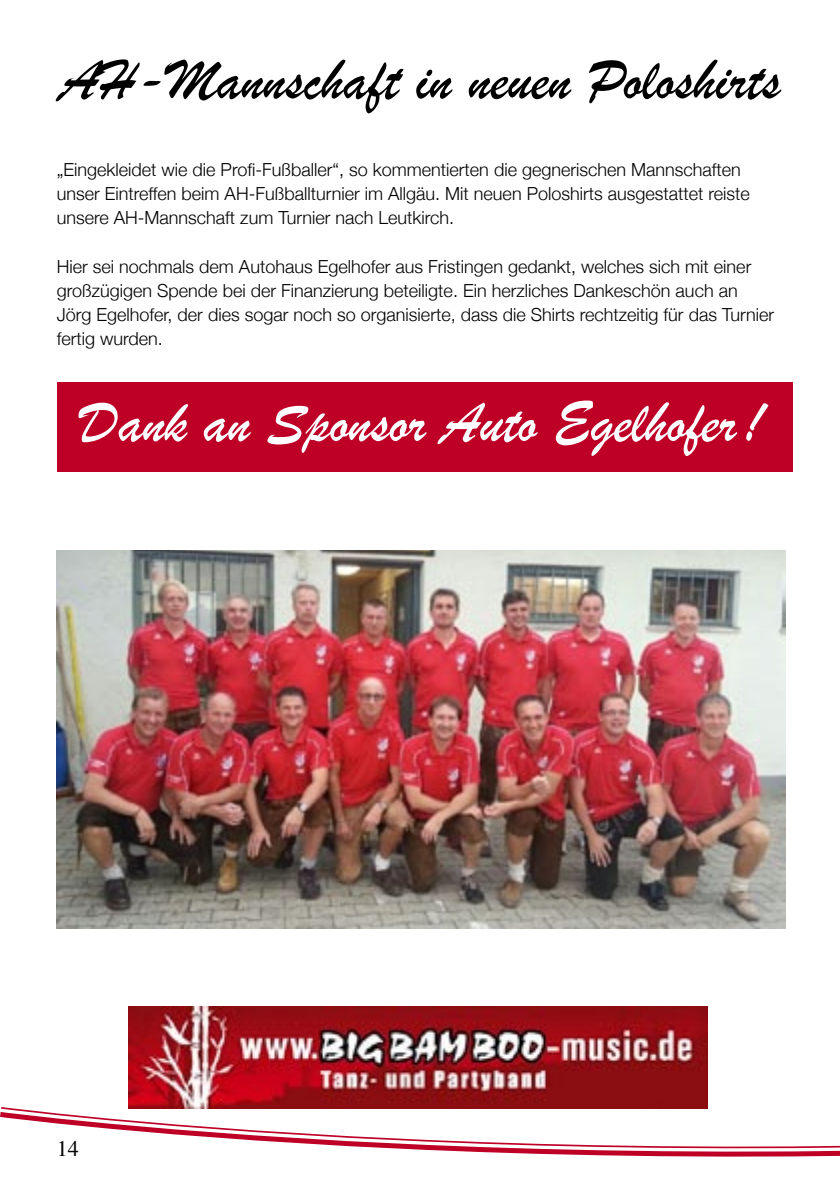
<style>
.page{position:relative;width:840px;height:1191px;background:#fff}
.page>*{position:absolute;margin:0;border:0;box-sizing:border-box;transform-origin:0 0}
.t1{font:60px "Brush Script";color:#000}
.t2{font:60px "Brush Script";color:#fff}
.t3{font:22px "Times";color:#000}
.t4{font:300 18px/24px "Helvetica Neue";color:#000}
</style>
<div class="page">
<div style="left:57px;top:382px;width:734px;height:90px;background:#be0027"></div>
<svg style="left:0;top:1084px;width:839px;height:73px"></svg>
<img style="left:129px;top:1006px;width:578px;height:102px">
<img style="left:57px;top:550px;width:728px;height:379px">
<p class="t1" style="left:59px;top:43px;width:722px">AH-Mannschaft in neuen Poloshirts</p>
<p class="t4" style="left:57px;top:157px;width:685px">„Eingekleidet wie die Profi-Fußballer“, so kommentierten die gegnerischen Mannschaften</p>
<p class="t4" style="left:57px;top:181px;width:694px">unser Eintreffen beim AH-Fußballturnier im Allgäu. Mit neuen Poloshirts ausgestattet reiste unsere AH-Mannschaft zum Turnier nach Leutkirch.</p>
<p class="t4" style="left:57px;top:254px;width:718px">Hier sei nochmals dem Autohaus Egelhofer aus Fristingen gedankt, welches sich mit einer großzügigen Spende bei der Finanzierung beteiligte. Ein herzliches Dankeschön auch an Jörg Egelhofer, der dies sogar noch so organisierte, dass die Shirts rechtzeitig für das Turnier fertig wurden.</p>
<p class="t2" style="left:80px;top:386px;width:684px">Dank an Sponsor Auto Egelhofer!</p>
<p class="t3" style="left:57px;top:1128px;width:23px">14</p>
</div>
